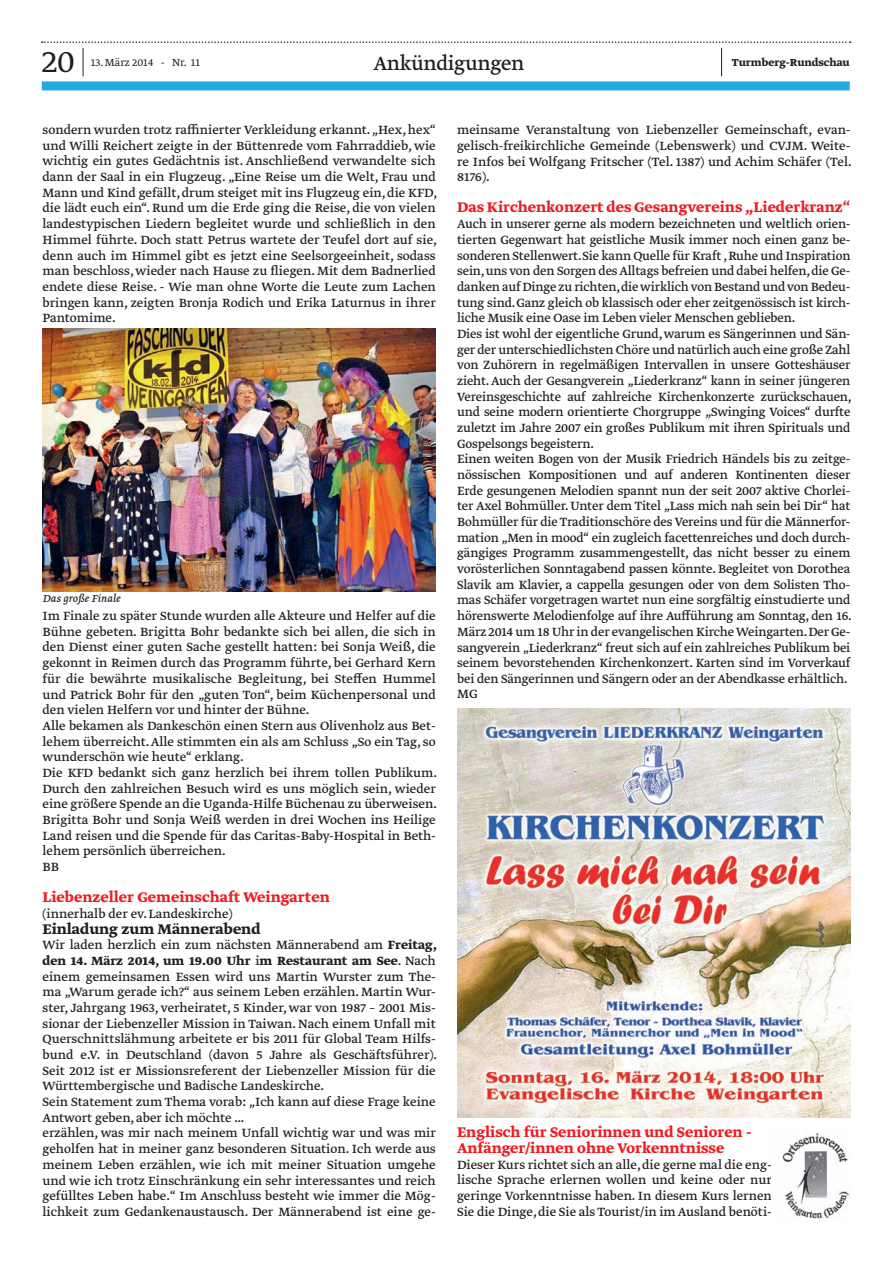
<style>
.page{position:relative;width:893px;height:1263px;background:#fff}
.page>*{position:absolute;margin:0;border:0;box-sizing:border-box;transform-origin:0 0}
.t1{font:300 36px "Greta Text Std";color:#231f20}
.t2{font:22.5px "Greta Text Std";letter-spacing:-.015em;color:#231f20}
.t3{font:16.5px/15.6px "Greta Text Std Bold Min";color:#ee1d23}
.t4{font:16.5px "Greta Text Std Bold Min";color:#231f20}
.t5{font:14.1px/15.8px "Greta Text Std";letter-spacing:-.01em;color:#231f20;text-align:justify}
.t6{font:700 12px "Greta Text Std";color:#231f20}
.t7{font:300 12px "Greta Text Std";color:#231f20}
.t8{font:italic 12px "Greta Text Std";letter-spacing:.015em;color:#231f20}
.s1{font-weight:700}
</style>
<div class="page">
<div style="left:42px;top:81px;width:808px;height:9px;background:#24aae1"></div>
<svg style="left:42px;top:41px;width:809px;height:35px"></svg>
<img style="left:43px;top:328px;width:393px;height:263px">
<img style="left:457px;top:708px;width:393px;height:409px">
<img style="left:782px;top:1133px;width:68px;height:86px">
<h1 class="t1" style="left:42px;top:41px;width:34px">20</h1>
<p class="t7" style="left:91px;top:56px;width:111px">13. März 2014 - Nr. 11</p>
<h2 class="t2" style="left:373px;top:54px;width:152px">Ankündigungen</h2>
<p class="t6" style="left:732px;top:56px;width:119px">Turmberg-Rundschau</p>
<p class="t5" style="left:43px;top:123px;width:396px">sondern wurden trotz raffinierter Verkleidung erkannt. „Hex, hex“ und Willi Reichert zeigte in der Bü ttenrede vom Fahrraddieb, wie wichtig ein gutes Gedächtnis ist. Anschließend verwandelte sich dann der Saal in ein Flugzeug. „Eine Reise um die Welt, Frau und Mann und Kind gefällt, drum steiget mit ins Flugzeug ein, die KFD, die lädt euch ein“. Rund um die Erde ging die Reise, die von vielen landestypischen Liedern begleitet wurde und schließlich in den Himmel fü hrte. Doch statt Petrus wartete der Teufel dort auf sie, denn auch im Himmel gibt es jetzt eine Seelsorgeeinheit, sodass man beschloss, wieder nach Hause zu fliegen. Mit dem Badnerlied endete diese Reise. - Wie man ohne Worte die Leute zum Lachen bringen kann, zeigten Bronja Rodich und Erika Laturnus in ihrer Pantomime.</p>
<p class="t8" style="left:43px;top:592px;width:80px">Das große Finale</p>
<p class="t5" style="left:43px;top:609px;width:396px;text-align:left">Im Finale zu später Stunde wurden alle Akteure und Helfer auf die Bü hne gebeten. Brigitta Bohr bedankte sich bei allen, die sich in den Dienst einer guten Sache gestellt hatten: bei Sonja Weiß, die gekonnt in Reimen durch das Programm fü hrte, bei Gerhard Kern fü r die bewährte musikalische Begleitung, bei Steffen Hummel und Patrick Bohr fü r den „guten Ton“, beim Kü chenpersonal und den vielen Helfern vor und hinter der Bü hne.<br>Alle bekamen als Dankeschön einen Stern aus Olivenholz aus Bet&shy;lehem ü berreicht. Alle stimmten ein als am Schluss „So ein Tag, so wunderschön wie heute“ erklang.<br>Die KFD bedankt sich ganz herzlich bei ihrem tollen Publikum.<br>Durch den zahlreichen Besuch wird es uns möglich sein, wieder eine größere Spende an die Uganda-Hilfe Bü chenau zu ü berweisen.<br>Brigitta Bohr und Sonja Weiß werden in drei Wochen ins Heilige Land reisen und die Spende fü r das Caritas-Baby-Hospital in Beth&shy;lehem persönlich ü berreichen.<br>BB</p>
<p class="t3" style="left:43px;top:890px;width:289px">Liebenzeller Gemeinschaft Weingarten</p>
<p class="t5" style="left:43px;top:906px;width:192px">(innerhalb der ev. Landeskirche)</p>
<p class="t4" style="left:43px;top:919px;width:220px">Einladung zum Männerabend</p>
<p class="t5" style="left:43px;top:938px;width:396px;text-align:left">Wir laden herzlich ein zum nächsten Männerabend am <span class="s1">Freitag, den 14. März 2014, um 19.00 Uhr</span> i<span class="s1">m Restaurant am See</span>. Nach einem gemeinsamen Essen wird uns Martin Wurster zum The&shy;ma „Warum gerade ich?“ aus seinem Leben erzählen. Martin Wur&shy;ster, Jahrgang 1963, verheiratet, 5 Kinder, war von 1987 – 2001 Mis&shy;sionar der Liebenzeller Mission in Taiwan. Nach einem Unfall mit Querschnittslähmung arbeitete er bis 2011 fü r Global Team Hilfs&shy;bund e.V. in Deutschland (davon 5 Jahre als Geschäftsfü hrer).<br>Seit 2012 ist er Missionsreferent der Liebenzeller Mission fü r die Wü rttembergische und Badische Landeskirche.<br>Sein Statement zum Thema vorab: „Ich kann auf diese Frage keine Antwort geben, aber ich möchte …<br>erzählen, was mir nach meinem Unfall wichtig war und was mir geholfen hat in meiner ganz besonderen Situation. Ich werde aus meinem Leben erzählen, wie ich mit meiner Situation umgehe und wie ich trotz Einschränkung ein sehr interessantes und reich gefü lltes Leben habe.“ Im Anschluss besteht wie immer die Mög&shy;lichkeit zum Gedankenaustausch. Der Männerabend ist eine ge-</p>
<p class="t5" style="left:457px;top:123px;width:396px">meinsame Veranstaltung von Liebenzeller Gemeinschaft, evan&shy;gelisch-freikirchliche Gemeinde (Lebenswerk) und CVJM. Weite&shy;re Infos bei Wolfgang Fritscher (Tel. 1387) und Achim Schäfer (Tel.<br>8176).</p>
<p class="t3" style="left:457px;top:200px;width:395px">Das Kirchenkonzert des Gesangvereins „Liederkranz“</p>
<p class="t5" style="left:457px;top:217px;width:396px;text-align:left">Auch in unserer gerne als modern bezeichneten und weltlich orien&shy;tierten Gegenwart hat geistliche Musik immer noch einen ganz be&shy;sonderen Stellenwert. Sie kann Quelle fü r Kraft , Ruhe und Inspiration sein, uns von den Sorgen des Alltags befreien und dabei helfen, die Ge&shy;danken auf Dinge zu richten,die wirklich von Bestand und von Bedeu&shy;tung sind. Ganz gleich ob klassisch oder eher zeitgenössisch ist kirch&shy;liche Musik eine Oase im Leben vieler Menschen geblieben.<br>Dies ist wohl der eigentliche Grund, warum es Sängerinnen und Sän&shy;ger der unterschiedlichsten Chöre und natü rlich auch eine große Zahl von Zuhörern in regelmäßigen Intervallen in unsere Gotteshäuser zieht. Auch der Gesangverein „Liederkranz“ kann in seiner jü ngeren Vereinsgeschichte auf zahlreiche Kirchenkonzerte zurü ckschauen, und seine modern orientierte Chorgruppe „Swinging Voices“ durfte zuletzt im Jahre 2007 ein großes Publikum mit ihren Spirituals und Gospelsongs begeistern.<br>Einen weiten Bogen von der Musik Friedrich Händels bis zu zeitge&shy;nössischen Kompositionen und auf anderen Kontinenten dieser Erde gesungenen Melodien spannt nun der seit 2007 aktive Chorlei&shy;ter Axel Bohmü ller. Unter dem Titel „Lass mich nah sein bei Dir“ hat Bohmü ller fü r die Traditionschöre des Vereins und fü r die Männerfor&shy;mation „Men in mood“ ein zugleich facettenreiches und doch durch&shy;gängiges Programm zusammengestellt, das nicht besser zu einem vorösterlichen Sonntagabend passen könnte. Begleitet von Dorothea Slavik am Klavier, a cappella gesungen oder von dem Solisten Tho&shy;mas Schäfer vorgetragen wartet nun eine sorgfältig einstudierte und hörenswerte Melodienfolge auf ihre Auffü hrung am Sonntag, den 16.<br>März 2014 um 18 Uhr in der evangelischen Kirche Weingarten. Der Ge&shy;sangverein „Liederkranz“ freut sich auf ein zahlreiches Publikum bei seinem bevorstehenden Kirchenkonzert. Karten sind im Vorverkauf bei den Sängerinnen und Sängern oder an der Abendkasse erhältlich.<br>MG</p>
<p class="t3" style="left:457px;top:1125px;width:296px">Englisch fü r Seniorinnen und Senioren -<br>Anfänger/innen ohne Vorkenntnisse</p>
<p class="t5" style="left:457px;top:1157px;width:316px">Dieser Kurs richtet sich an alle, die gerne mal die eng&shy;lische Sprache erlernen wollen und keine oder nur geringe Vorkenntnisse haben. In diesem Kurs lernen Sie die Dinge, die Sie als Tourist/in im Ausland benöti-</p>
</div>
